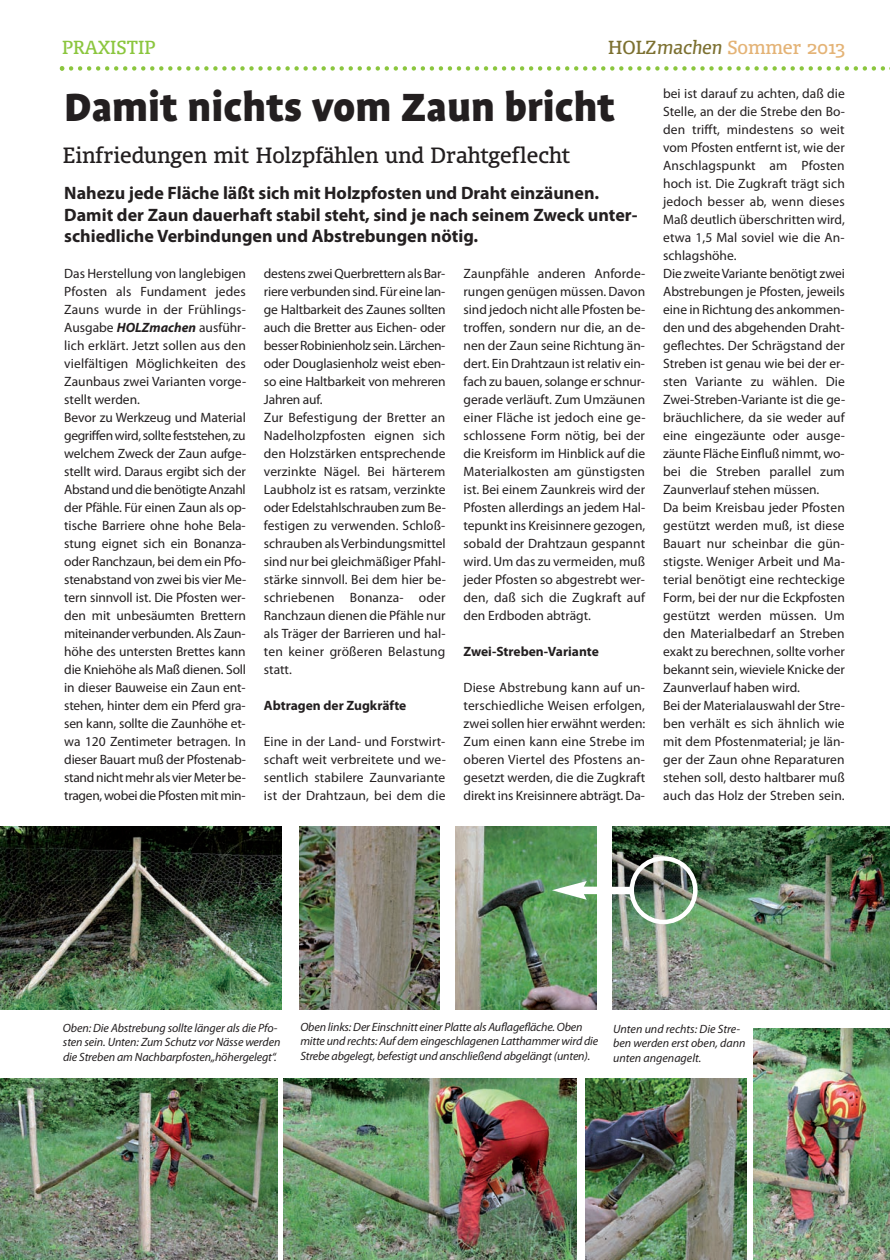
<style>
.page{position:relative;width:890px;height:1260px;background:#fff}
.page>*{position:absolute;margin:0;border:0;box-sizing:border-box;transform-origin:0 0}
.t1{font:900 45px "Profile OT";color:#231f20}
.t2{font:21px "Olsen OT";color:#231f20}
.t3{font:700 18px/21.6px "Myriad Pro";color:#231f20}
.t4{font:18px "Olsen OT";color:#e4b376}
.t5{font:18px "Olsen OT";color:#8bc63e}
.t6{font:13.5px/18px "Myriad Pro";letter-spacing:-.005em;color:#231f20}
.t7{font:700 13.5px "Myriad Pro";color:#231f20}
.t8{font:italic 12px/14.4px "Myriad Pro";letter-spacing:-.01em;color:#231f20}
.s1{color:#7c7030}
.s2{font-style:italic;color:#7c7030}
.s3{font-weight:700;font-style:italic}
</style>
<div class="page">
<svg style="left:60px;top:66px;width:830px;height:5px"></svg>
<img style="left:612px;top:826px;width:277px;height:183px">
<img style="left:284px;top:1078px;width:292px;height:181px">
<img style="left:0;top:826px;width:281px;height:183px">
<img style="left:456px;top:826px;width:140px;height:183px">
<img style="left:299px;top:826px;width:140px;height:183px">
<img style="left:585px;top:1078px;width:161px;height:181px">
<img style="left:753px;top:1028px;width:136px;height:231px">
<img style="left:0;top:1078px;width:277px;height:181px">
<img style="left:552px;top:856px;width:145px;height:68px">
<p class="t5" style="left:62px;top:40px;width:95px">PRAXISTIP</p>
<p class="t4" style="left:608px;top:40px;width:238px"><span class="s1">HOLZ</span><span class="s2">machen</span> Sommer 2013</p>
<p class="t1" style="left:64px;top:90px;width:552px">Damit nichts vom Zaun bricht</p>
<p class="t2" style="left:63px;top:146px;width:509px">Einfriedungen mit Holzpfählen und Drahtgeflecht</p>
<p class="t3" style="left:64px;top:184px;width:574px">Nahezu jede Fläche läßt sich mit Holzpfosten und Draht einzäunen.<br>Damit der Zaun dauerhaft stabil steht, sind je nach seinem Zweck unter&shy;schiedliche Verbindungen und Abstrebungen nötig.</p>
<p class="t6" style="left:64px;top:266px;width:183px">Das Herstellung von langlebigen<br>Pfosten als Fundament jedes<br>Zauns wurde in der Frühlings-<br>Ausgabe <span class="s3">HOLZmachen</span> ausführ&shy;lich erklärt. Jetzt sollen aus den vielfältigen Möglichkeiten des<br>Zaunbaus zwei Varianten vorge&shy;stellt werden.<br>Bevor zu Werkzeug und Material gegriffen wird, sollte feststehen, zu welchem Zweck der Zaun aufge&shy;stellt wird. Daraus ergibt sich der<br>Abstand und die benötigte Anzahl der Pfähle. Für einen Zaun als op&shy;tische Barriere ohne hohe Bela&shy;stung eignet sich ein Bonanza&shy;oder Ranchzaun, bei dem ein Pfo&shy;stenabstand von zwei bis vier Me&shy;tern sinnvoll ist. Die Pfosten wer&shy;den mit unbesäumten Brettern miteinander verbunden. Als Zaun&shy;höhe des untersten Brettes kann die Kniehöhe als Maß dienen. Soll in dieser Bauweise ein Zaun ent&shy;stehen, hinter dem ein Pferd gra&shy;sen kann, sollte die Zaunhöhe et&shy;wa 120 Zentimeter betragen. In dieser Bauart muß der Pfostenab&shy;stand nicht mehr als vier Meter be&shy;tragen, wobei die Pfosten mit min-</p>
<p class="t6" style="left:264px;top:265px;width:183px">destens zwei Querbrettern als Bar&shy;riere verbunden sind. Für eine lan&shy;ge Haltbarkeit des Zaunes sollten auch die Bretter aus Eichen- oder besser Robinienholz sein. Lärchen&shy;oder Douglasienholz weist eben&shy;so eine Haltbarkeit von mehreren<br>Jahren auf.<br>Zur Befestigung der Bretter an<br>Nadelholzpfosten eignen sich den Holzstärken entsprechende verzinkte Nägel. Bei härterem<br>Laubholz ist es ratsam, verzinkte oder Edelstahlschrauben zum Be&shy;festigen zu verwenden. Schloß&shy;schrauben als Verbindungsmittel sind nur bei gleichmäßiger Pfahl&shy;stärke sinnvoll. Bei dem hier be&shy;schriebenen Bonanza- oder<br>Ranchzaun dienen die Pfähle nur als Träger der Barrieren und hal&shy;ten keiner größeren Belastung statt.</p>
<p class="t7" style="left:264px;top:700px;width:144px">Abtragen der Zugkräfte</p>
<p class="t6" style="left:264px;top:733px;width:183px;text-align:justify">Eine in der Land- und Forstwirt&shy;schaft weit verbreitete und we&shy;sentlich stabilere Zaunvariante ist der Drahtzaun, bei dem die</p>
<p class="t6" style="left:463px;top:265px;width:183px;text-align:justify">Zaunpfähle anderen Anforde&shy;rungen genügen müssen. Davon sind jedoch nicht alle Pfosten be&shy;troffen, sondern nur die, an de&shy;nen der Zaun seine Richtung än&shy;dert. Ein Drahtzaun ist relativ ein&shy;fach zu bauen, solange er schnur&shy;gerade verläuft. Zum Umzäunen einer Fläche ist jedoch eine ge&shy;schlossene Form nötig, bei der die Kreisform im Hinblick auf die Materialkosten am günstigsten ist. Bei einem Zaunkreis wird der Pfosten allerdings an jedem Hal&shy;tepunkt ins Kreisinnere gezogen, sobald der Drahtzaun gespannt wird. Um das zu vermeiden, muß jeder Pfosten so abgestrebt wer&shy;den, daß sich die Zugkraft auf den Erdboden abträgt.</p>
<p class="t7" style="left:463px;top:646px;width:137px">Zwei-Streben-Variante</p>
<p class="t6" style="left:463px;top:679px;width:183px;text-align:justify">Diese Abstrebung kann auf un&shy;terschiedliche Weisen erfolgen, zwei sollen hier erwähnt werden:<br>Zum einen kann eine Strebe im oberen Viertel des Pfostens an&shy;gesetzt werden, die die Zugkraft direkt ins Kreisinnere abträgt. Da-</p>
<p class="t6" style="left:663px;top:85px;width:183px">bei ist darauf zu achten, daß die<br>Stelle, an der die Strebe den Bo&shy;den trifft, mindestens so weit vom Pfosten entfernt ist, wie der<br>Anschlagspunkt am Pfosten hoch ist. Die Zugkraft trägt sich jedoch besser ab, wenn dieses<br>Maß deutlich überschritten wird, etwa 1,5 Mal soviel wie die An&shy;schlagshöhe.<br>Die zweite Variante benötigt zwei<br>Abstrebungen je Pfosten, jeweils eine in Richtung des ankommen&shy;den und des abgehenden Draht&shy;geflechtes. Der Schrägstand der<br>Streben ist genau wie bei der er&shy;sten Variante zu wählen. Die<br>Zwei-Streben-Variante ist die ge&shy;bräuchlichere, da sie weder auf eine eingezäunte oder ausge&shy;zäunte Fläche Einfluß nimmt, wo&shy;bei die Streben parallel zum<br>Zaunverlauf stehen müssen.<br>Da beim Kreisbau jeder Pfosten gestützt werden muß, ist diese<br>Bauart nur scheinbar die gün&shy;stigste. Weniger Arbeit und Ma&shy;terial benötigt eine rechteckige<br>Form, bei der nur die Eckpfosten gestützt werden müssen. Um den Materialbedarf an Streben exakt zu berechnen, sollte vorher bekannt sein, wieviele Knicke der<br>Zaunverlauf haben wird.<br>Bei der Materialauswahl der Stre&shy;ben verhält es sich ähnlich wie mit dem Pfostenmaterial; je län&shy;ger der Zaun ohne Reparaturen stehen soll, desto haltbarer muß auch das Holz der Streben sein.</p>
<p class="t8" style="left:63px;top:1021px;width:219px">Oben: Die Abstrebung sollte länger als die Pfo&shy;sten sein. Unten: Zum Schutz vor Nässe werden die Streben am Nachbarpfosten„höhergelegt“.</p>
<p class="t8" style="left:300px;top:1020px;width:299px">Oben links: Der Einschnitt einer Platte als Auflagefläche. Oben mitte und rechts: Auf dem eingeschlagenen Latthammer wird die<br>Strebe abgelegt, befestigt und anschließend abgelängt (unten).</p>
<p class="t8" style="left:613px;top:1022px;width:134px">Unten und rechts: Die Stre&shy;ben werden erst oben, dann unten angenagelt.</p>
</div>
